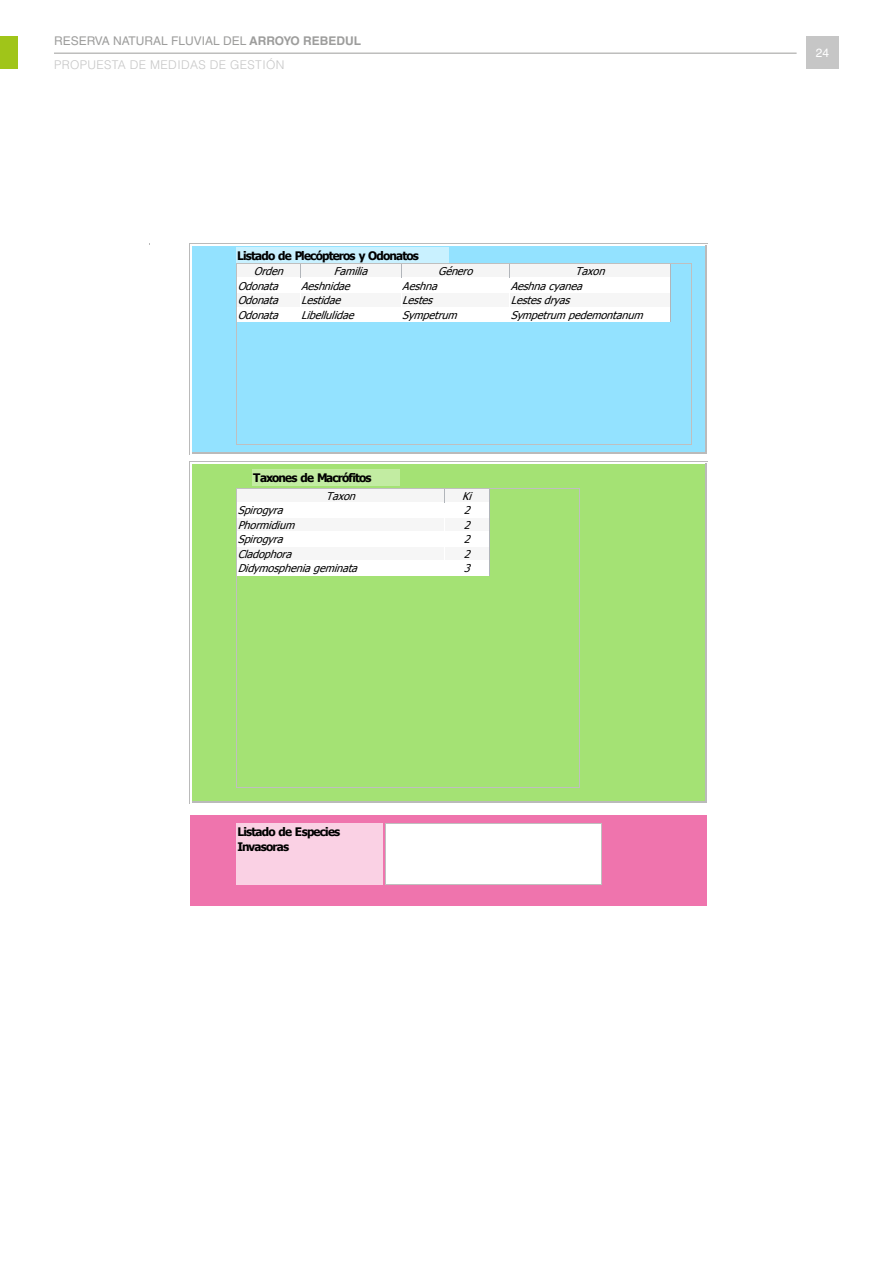
<style>
.page{position:relative;width:893px;height:1263px;background:#fff}
.page>*{position:absolute;margin:0;border:0;box-sizing:border-box;transform-origin:0 0}
.t1{font:300 12px/24.5px "Helvetica LT Std";letter-spacing:.03em;color:#c6c6c6}
.t2{font:12px "Helvetica LT Std";color:#fff}
.t3{font:700 11.85px/14.2px "Tahoma";letter-spacing:-.07em;color:#000}
.t4{font:italic 10.65px "Tahoma";letter-spacing:-.005em;color:#000}
.s1{font-weight:400;color:#9d9d9c}
.s2{font-weight:700;color:#9d9d9c}
</style>
<div class="page">
<hr style="left:54px;top:53px;width:743px;height:1px;background:#9d9d9c">
<div style="left:0;top:36px;width:18px;height:33px;background:#a0c519"></div>
<div style="left:806px;top:36px;width:33px;height:33px;background:#c6c6c6"></div>
<div style="left:192px;top:245px;width:514px;height:208px;background:#93e2ff"></div>
<hr style="left:190px;top:243px;width:518px;height:1px;background:#bababa">
<hr style="left:190px;top:243px;width:1px;height:212px;background:#bababa">
<hr style="left:706px;top:245px;width:1px;height:209px;background:#bababa">
<hr style="left:192px;top:453px;width:515px;height:1px;background:#bababa">
<div style="left:191px;top:815px;width:516px;height:91px;background:#ef74ad"></div>
<div style="left:192px;top:463px;width:514px;height:339px;background:#a4e274"></div>
<hr style="left:190px;top:461px;width:518px;height:1px;background:#bababa">
<hr style="left:190px;top:461px;width:1px;height:343px;background:#bababa">
<hr style="left:706px;top:463px;width:1px;height:340px;background:#bababa">
<hr style="left:192px;top:802px;width:515px;height:1px;background:#bababa">
<div style="left:252px;top:469px;width:148px;height:17px;background:#c2eca2"></div>
<div style="left:236px;top:247px;width:212px;height:17px;background:#c9f1ff"></div>
<div style="left:236px;top:824px;width:147px;height:61px;background:#fad1e4"></div>
<div style="left:386px;top:824px;width:215px;height:61px;background:#fff"></div>
<div style="left:237px;top:488px;width:252px;height:87px;background:#fff"></div>
<div style="left:237px;top:517px;width:252px;height:14px;background:#f6f6f6"></div>
<div style="left:237px;top:546px;width:252px;height:14px;background:#f6f6f6"></div>
<hr style="left:489px;top:488px;width:1px;height:87px;background:#b1b5ba">
<hr style="left:237px;top:488px;width:1px;height:87px;background:#b1b5ba">
<div style="left:237px;top:488px;width:207px;height:14px;background:#f5f5f5"></div>
<div style="left:445px;top:488px;width:44px;height:14px;background:#f5f5f5"></div>
<hr style="left:444px;top:502px;width:1px;height:73px;background:#fff">
<hr style="left:237px;top:517px;width:252px;height:1px;background:#fff">
<hr style="left:237px;top:531px;width:252px;height:1px;background:#fff">
<hr style="left:237px;top:546px;width:252px;height:1px;background:#fff">
<hr style="left:237px;top:560px;width:252px;height:1px;background:#fff">
<hr style="left:237px;top:575px;width:252px;height:1px;background:#fff">
<hr style="left:237px;top:502px;width:252px;height:1px;background:#fff">
<svg style="left:444px;top:488px;width:1px;height:14px"></svg>
<hr style="left:579px;top:488px;width:1px;height:299px;background:#bfbfbf">
<div style="left:237px;top:263px;width:433px;height:58px;background:#fff"></div>
<div style="left:237px;top:292px;width:433px;height:15px;background:#f6f6f6"></div>
<hr style="left:670px;top:263px;width:1px;height:59px;background:#b1b5ba">
<hr style="left:237px;top:263px;width:1px;height:59px;background:#b1b5ba">
<div style="left:237px;top:263px;width:63px;height:15px;background:#f5f5f5"></div>
<div style="left:300px;top:263px;width:101px;height:15px;background:#f5f5f5"></div>
<div style="left:401px;top:263px;width:108px;height:15px;background:#f5f5f5"></div>
<div style="left:510px;top:263px;width:160px;height:15px;background:#f5f5f5"></div>
<hr style="left:300px;top:278px;width:1px;height:43px;background:#fff">
<hr style="left:401px;top:278px;width:1px;height:43px;background:#fff">
<hr style="left:509px;top:278px;width:1px;height:43px;background:#fff">
<hr style="left:237px;top:292px;width:433px;height:1px;background:#fff">
<hr style="left:237px;top:307px;width:433px;height:1px;background:#fff">
<hr style="left:237px;top:321px;width:433px;height:1px;background:#fff">
<hr style="left:237px;top:277px;width:433px;height:1px;background:#fff">
<svg style="left:300px;top:264px;width:1px;height:14px"></svg>
<svg style="left:401px;top:264px;width:1px;height:14px"></svg>
<svg style="left:509px;top:264px;width:1px;height:14px"></svg>
<hr style="left:237px;top:263px;width:455px;height:1px;background:#bfbfbf">
<hr style="left:692px;top:263px;width:1px;height:181px;background:#bfbfbf">
<p class="t1" style="left:54px;top:28px;width:309px"><span class="s1">RESERVA NATURAL FLUVIAL DEL</span> <span class="s2">ARROYO REBEDUL<br></span>PROPUESTA DE MEDIDAS DE GESTIÓN</p>
<p class="t3" style="left:237px;top:248px;width:183px">Listado de Plecópteros y Odonatos</p>
<p class="t4" style="left:254px;top:264px;width:35px">Orden</p>
<p class="t4" style="left:334px;top:264px;width:39px">Familia</p>
<p class="t4" style="left:438px;top:264px;width:40px">Género</p>
<p class="t4" style="left:575px;top:264px;width:35px">Taxon</p>
<p class="t4" style="left:238px;top:279px;width:46px">Odonata</p>
<p class="t4" style="left:301px;top:279px;width:54px">Aeshnidae</p>
<p class="t4" style="left:402px;top:279px;width:40px">Aeshna</p>
<p class="t4" style="left:511px;top:279px;width:77px">Aeshnacyanea</p>
<p class="t4" style="left:238px;top:293px;width:46px">Odonata</p>
<p class="t4" style="left:301px;top:293px;width:45px">Lestidae</p>
<p class="t4" style="left:402px;top:293px;width:36px">Lestes</p>
<p class="t4" style="left:511px;top:293px;width:65px">Lestesdryas</p>
<p class="t4" style="left:238px;top:308px;width:46px">Odonata</p>
<p class="t4" style="left:301px;top:308px;width:58px">Libellulidae</p>
<p class="t4" style="left:402px;top:308px;width:60px">Sympetrum</p>
<p class="t4" style="left:511px;top:308px;width:138px">Sympetrum pedemontanum</p>
<p class="t3" style="left:253px;top:470px;width:120px">Taxones de Macrófitos</p>
<p class="t4" style="left:326px;top:489px;width:35px">Taxon</p>
<p class="t4" style="left:462px;top:489px;width:15px">Ki</p>
<p class="t4" style="left:238px;top:503px;width:51px">Spirogy ra</p>
<p class="t4" style="left:464px;top:503px;width:12px">2</p>
<p class="t4" style="left:238px;top:518px;width:62px">Phormidium</p>
<p class="t4" style="left:464px;top:518px;width:12px">2</p>
<p class="t4" style="left:238px;top:532px;width:51px">Spirogy ra</p>
<p class="t4" style="left:464px;top:532px;width:12px">2</p>
<p class="t4" style="left:238px;top:547px;width:59px">Cladophora</p>
<p class="t4" style="left:464px;top:547px;width:12px">2</p>
<p class="t4" style="left:238px;top:561px;width:125px">Didymospheniageminata</p>
<p class="t4" style="left:464px;top:561px;width:12px">3</p>
<p class="t3" style="left:238px;top:824px;width:104px">Listado de Especies<br>Invasoras</p>
<p class="t2" style="left:816px;top:46px;width:15px">24</p>
</div>
